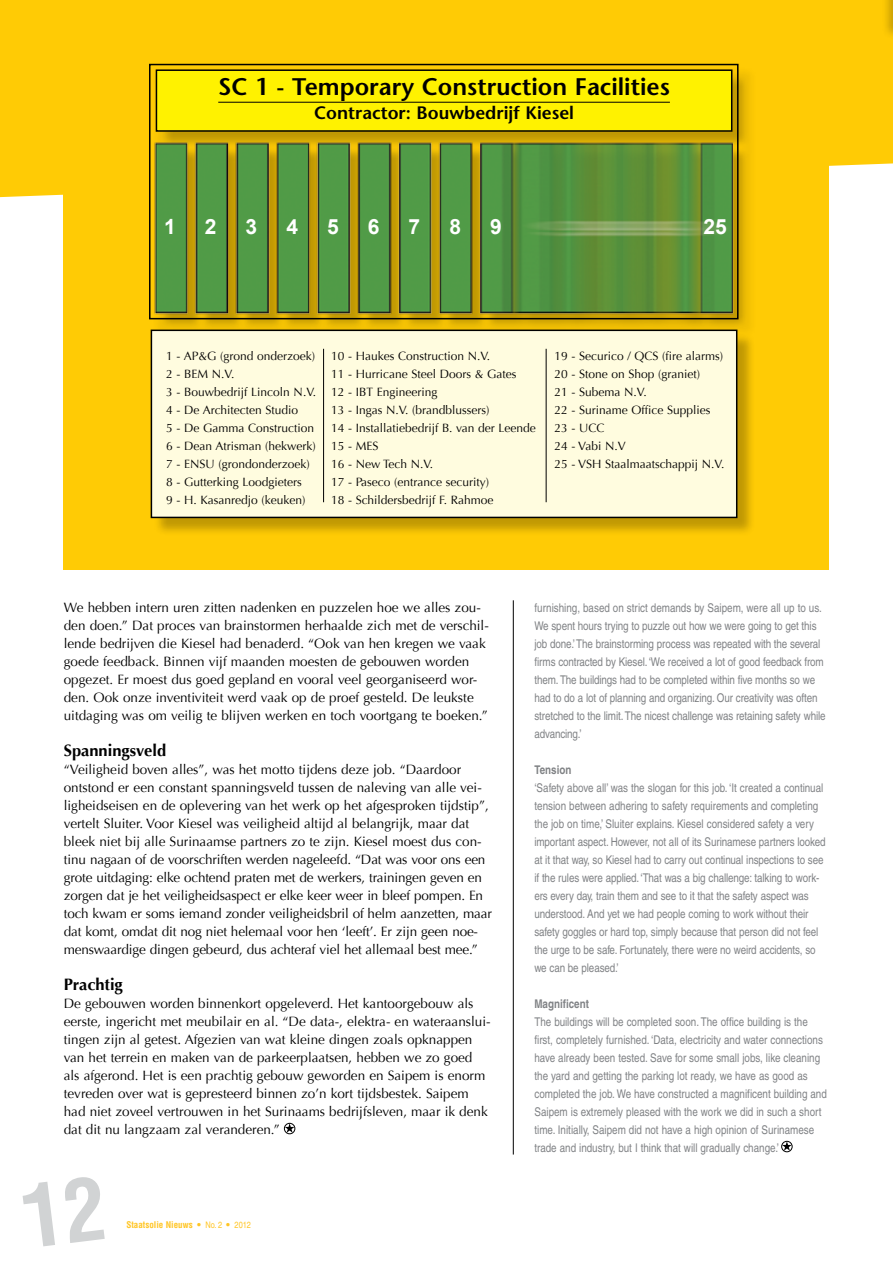
<style>
.page{position:relative;width:893px;height:1263px;background:#fff}
.page>*{position:absolute;margin:0;border:0;box-sizing:border-box;transform-origin:0 0}
.t1{font:600 24px "Stone Sans";color:#000}
.t2{font:700 21px "Arial";color:#fff}
.t3{font:600 18px "Stone Sans";color:#000}
.t4{font:700 16.5px "Optima";color:#000}
.t5{font:13.5px/18px "Optima";color:#000}
.t6{font:condensed 12px/18px "Helvetica";letter-spacing:-.01em;color:#808285}
.t7{font:12px/18px "Optima";color:#000}
.t8{font:700 condensed 12px "Helvetica";color:#808285}
.t9{font:700 condensed 9px "Helvetica";color:#ffc523}
.s1{font-weight:400}
</style>
<div class="page">
<div style="left:0;top:0;width:893px;height:197px;background:#ffcb05"></div>
<div style="left:881px;top:0;width:12px;height:40px;background:#000;opacity:.23"></div>
<hr style="left:892px;top:0;width:1px;height:30px;background:#ffcb05">
<svg style="left:285px;top:1123px;width:9px;height:10px"></svg>
<div style="left:284px;top:1123px;width:11px;height:11px;border:1px solid #000;border-radius:50%"></div>
<svg style="left:782px;top:1141px;width:10px;height:10px"></svg>
<div style="left:781px;top:1141px;width:11px;height:11px;border:1px solid #000;border-radius:50%"></div>
<hr style="left:513px;top:600px;width:1px;height:554px;background:#000">
<div style="left:64px;top:162px;width:765px;height:408px;background:#ffcb05"></div>
<div style="left:151px;top:66px;width:606px;height:471px;background:#000;opacity:.25"></div>
<img style="left:135px;top:126px;width:623px;height:210px">
<div style="left:149px;top:64px;width:589px;height:255px;border:2px solid #000"></div>
<div style="left:156px;top:70px;width:576px;height:61px;background:#fff200"></div>
<hr style="left:218px;top:102px;width:452px;height:1px;background:#000">
<div style="left:156px;top:69px;width:576px;height:63px;border:2px solid #000"></div>
<div style="left:151px;top:330px;width:586px;height:187px;background:#fffcdf"></div>
<div style="left:151px;top:330px;width:586px;height:188px;border:2px solid #000"></div>
<hr style="left:323px;top:349px;width:1px;height:153px;background:#000">
<hr style="left:546px;top:349px;width:1px;height:153px;background:#000">
<h1 class="t1" style="left:218px;top:73px;width:453px">SC 1 - Temporary Construction Facilities</h1>
<h3 class="t3" style="left:314px;top:102px;width:261px">Contractor: Bouwbedrijf Kiesel</h3>
<h2 class="t2" style="left:164px;top:213px;width:13px">1</h2>
<h2 class="t2" style="left:205px;top:213px;width:13px">2</h2>
<h2 class="t2" style="left:246px;top:213px;width:13px">3</h2>
<h2 class="t2" style="left:286px;top:213px;width:13px">4</h2>
<h2 class="t2" style="left:327px;top:213px;width:13px">5</h2>
<h2 class="t2" style="left:368px;top:213px;width:13px">6</h2>
<h2 class="t2" style="left:409px;top:213px;width:13px">7</h2>
<h2 class="t2" style="left:449px;top:213px;width:13px">8</h2>
<h2 class="t2" style="left:490px;top:213px;width:13px">9</h2>
<h2 class="t2" style="left:703px;top:213px;width:25px">25</h2>
<p class="t7" style="left:166px;top:347px;width:151px">1 - AP&amp;G (grond onderzoek)<br>2 - BEM N.V.<br>3 - Bouwbedrijf Lincoln N.V.<br>4 - De Architecten Studio<br>5 - De Gamma Construction<br>6 - Dean Atrisman (hekwerk)<br>7 - ENSU (grondonderzoek)<br>8 - Gutterking Loodgieters<br>9 - H. Kasanredjo (keuken)</p>
<p class="t7" style="left:331px;top:347px;width:206px">10 - Haukes Construction N.V.<br>11 - Hurricane Steel Doors &amp; Gates<br>12 - IBT Engineering<br>13 - Ingas N.V. (brandblussers)<br>14 - Installatiebedrijf B. van der Leende<br>15 - MES<br>16 - New Tech N.V.<br>17 - Paseco (entrance security)<br>18 - Schildersbedrijf F. Rahmoe</p>
<p class="t7" style="left:554px;top:347px;width:171px">19 - Securico / QCS (fire alarms)<br>20 - Stone on Shop (graniet)<br>21 - Subema N.V.<br>22 - Suriname Office Supplies<br>23 - UCC<br>24 - Vabi N.V<br>25 - VSH Staalmaatschappij N.V.</p>
<p class="t5" style="left:64px;top:599px;width:427px">We hebben intern uren zitten nadenken en puzzelen hoe we alles zou&shy;den doen.” Dat proces van brainstormen herhaalde zich met de verschil&shy;lende bedrijven die Kiesel had benaderd. “Ook van hen kregen we vaak goede feedback. Binnen vijf maanden moesten de gebouwen worden opgezet. Er moest dus goed gepland en vooral veel georganiseerd wor&shy;den. Ook onze inventiviteit werd vaak op de proef gesteld. De leukste uitdaging was om veilig te blijven werken en toch voortgang te boeken.”</p>
<p class="t4" style="left:64px;top:741px;width:104px">Spanningsveld</p>
<p class="t5" style="left:64px;top:761px;width:430px">“Veiligheid boven alles”, was het motto tijdens deze job. “Daardoor ontstond er een constant spanningsveld tussen de naleving van alle vei&shy;ligheidseisen en de oplevering van het werk op het afgesproken tijdstip”, vertelt Sluiter. Voor Kiesel was veiligheid altijd al belangrijk, maar dat bleek niet bij alle Surinaamse partners zo te zijn. Kiesel moest dus con&shy;tinu nagaan of de voorschriften werden nageleefd. “Dat was voor ons een grote uitdaging: elke ochtend praten met de werkers, trainingen geven en zorgen dat je het veiligheidsaspect er elke keer weer in bleef pompen. En toch kwam er soms iemand zonder veiligheidsbril of helm aanzetten, maar dat komt, omdat dit nog niet helemaal voor hen ‘leeft’. Er zijn geen noe&shy;menswaardige dingen gebeurd, dus achteraf viel het allemaal best mee.”</p>
<p class="t4" style="left:64px;top:975px;width:61px">Prachtig</p>
<p class="t5" style="left:64px;top:995px;width:428px">De gebouwen worden binnenkort opgeleverd. Het kantoorgebouw als eerste, ingericht met meubilair en al. “De data-, elektra- en wateraanslui&shy;tingen zijn al getest. Afgezien van wat kleine dingen zoals opknappen van het terrein en maken van de parkeerplaatsen, hebben we zo goed als afgerond. Het is een prachtig gebouw geworden en Saipem is enorm tevreden over wat is gepresteerd binnen zo’n kort tijdsbestek. Saipem had niet zoveel vertrouwen in het Surinaams bedrijfsleven, maar ik denk dat dit nu langzaam zal veranderen.”</p>
<p class="t9" style="left:126px;top:1219px;width:126px">Staatsolie Nieuws • <span class="s1">No. 2</span> • <span class="s1">2012</span></p>
<p class="t6" style="left:534px;top:599px;width:293px">furnishing, based on strict demands by Saipem, were all up to us.<br>We spent hours trying to puzzle out how we were going to get this job done.’ The brainstorming process was repeated with the several firms contracted by Kiesel. ‘We received a lot of good feedback from them. The buildings had to be completed within five months so we had to do a lot of planning and organizing. Our creativity was often stretched to the limit. The nicest challenge was retaining safety while advancing.’</p>
<p class="t8" style="left:534px;top:762px;width:39px">Tension</p>
<p class="t6" style="left:534px;top:779px;width:293px">‘Safety above all’ was the slogan for this job. ‘It created a continual tension between adhering to safety requirements and completing the job on time,’ Sluiter explains. Kiesel considered safety a very important aspect. However, not all of its Surinamese partners looked at it that way, so Kiesel had to carry out continual inspections to see if the rules were applied. ‘That was a big challenge: talking to work&shy;ers every day, train them and see to it that the safety aspect was understood. And yet we had people coming to work without their safety goggles or hard top, simply because that person did not feel the urge to be safe. Fortunately, there were no weird accidents, so we can be pleased.’</p>
<p class="t8" style="left:534px;top:996px;width:56px">Magnificent</p>
<p class="t6" style="left:534px;top:1013px;width:294px">The buildings will be completed soon. The office building is the first, completely furnished. ‘Data, electricity and water connections have already been tested. Save for some small jobs, like cleaning the yard and getting the parking lot ready, we have as good as completed the job. We have constructed a magnificent building and Saipem is extremely pleased with the work we did in such a short time. Initially, Saipem did not have a high opinion of Surinamese trade and industry, but I think that will gradually change.’</p>
</div>
